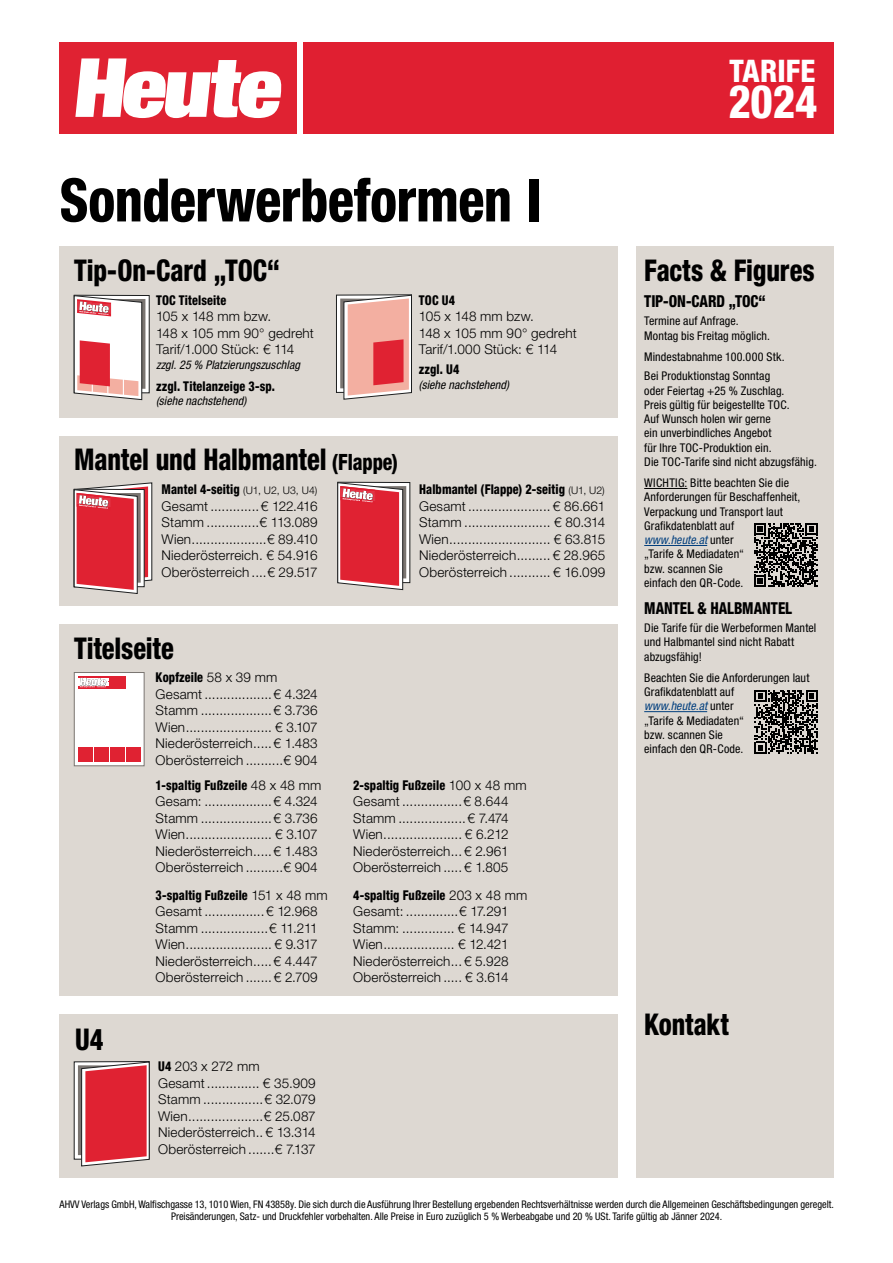
<style>
.page{position:relative;width:893px;height:1263px;background:#fff}
.page>*{position:absolute;margin:0;border:0;box-sizing:border-box;transform-origin:0 0}
.t1{font:800 condensed 60px "Helvetica Neue LT Pro";letter-spacing:-.01em;color:#000;scale:.9 1}
.t2{font:800 condensed 46.2px "Helvetica Neue LT Pro";color:#fff;scale:.93 1}
.t3{font:800 condensed 31.2px "Helvetica Neue LT Pro";letter-spacing:.005em;color:#fff;scale:.96 1}
.t4{font:800 condensed 30px "Helvetica Neue LT Pro";letter-spacing:-.005em;color:#000;scale:.88 1}
.t5{font:800 condensed 30px "Helvetica Neue LT Pro";letter-spacing:-.005em;color:#000;scale:.87 1}
.t6{font:800 condensed 16.5px "Helvetica Neue LT Pro";color:#000;scale:.89 1}
.t7{font:800 condensed 16.5px "Helvetica Neue LT Pro";color:#000;scale:.9 1}
.t8{font:300 13.5px/16.5px "Helvetica Neue LT Pro";letter-spacing:.01em;color:#000}
.t9{font:800 condensed 13.5px "Helvetica Neue LT Pro";letter-spacing:.01em;color:#000;scale:.9 1}
.t10{font:condensed 12px/14.2px "Helvetica Neue LT Pro";letter-spacing:.01em;color:#000}
.t11{font:italic condensed 12px "Helvetica Neue LT Pro";letter-spacing:.005em;color:#000}
.t12{font:condensed 10.5px/12px "Helvetica Neue LT Pro";color:#000;text-align:center}
.s1{font-size:22.5px}
.s2{font-weight:800;font-stretch:condensed}
.s3{font-size:10.5px}
.s4{font-style:italic;color:#023f7e}
</style>
<div class="page">
<div style="left:60px;top:247px;width:558px;height:931px;background:#ddd8d2"></div>
<div style="left:636px;top:247px;width:197px;height:931px;background:#ddd8d2"></div>
<hr style="left:644px;top:488px;width:43px;height:1px;background:#000">
<hr style="left:644px;top:545px;width:63px;height:1px;background:#023f7e">
<hr style="left:644px;top:711px;width:63px;height:1px;background:#023f7e">
<svg style="left:74px;top:1061px;width:75px;height:105px;background:#d64f5a"></svg>
<div style="left:24px;top:418px;width:605px;height:17px;background:#fff"></div>
<div style="left:24px;top:607px;width:605px;height:17px;background:#fff"></div>
<div style="left:24px;top:997px;width:605px;height:17px;background:#fff"></div>
<div style="left:74px;top:672px;width:70px;height:94px;background:#fff;border:1px solid #7a7571"></div>
<div style="left:109px;top:676px;width:17px;height:12px;background:#e02232"></div>
<div style="left:78px;top:747px;width:15px;height:15px;background:#e02232"></div>
<div style="left:94px;top:747px;width:15px;height:15px;background:#e02232"></div>
<div style="left:110px;top:747px;width:15px;height:15px;background:#e02232"></div>
<div style="left:126px;top:747px;width:15px;height:15px;background:#e02232"></div>
<svg style="left:78px;top:676px;width:30px;height:12px"></svg>
<svg style="left:78px;top:678px;width:30px;height:9px"></svg>
<svg style="left:74px;top:483px;width:78px;height:111px;background:#d4606a"></svg>
<svg style="left:337px;top:482px;width:73px;height:108px;background:#d4545f"></svg>
<svg style="left:74px;top:295px;width:75px;height:105px;background:#e4b9bb"></svg>
<svg style="left:336px;top:295px;width:76px;height:104px;background:#df9b96"></svg>
<svg style="left:754px;top:523px;width:64px;height:64px"></svg>
<svg style="left:754px;top:690px;width:64px;height:63px"></svg>
<div style="left:303px;top:43px;width:530px;height:91px;background:#e01f31"></div>
<div style="left:60px;top:43px;width:237px;height:91px;background:#e02232"></div>
<svg style="left:75px;top:58px;width:207px;height:60px"></svg>
<h1 class="t1" style="left:60px;top:163px;width:536px">Sonderwerbeformen I</h1>
<h3 class="t4" style="left:74px;top:252px;width:235px">Tip-On-Card „TOC“</h3>
<p class="t9" style="left:156px;top:292px;width:80px">TOC Titelseite</p>
<p class="t8" style="left:156px;top:308px;width:159px">105 x 148 mm bzw.<br>148 x 105 mm 90° gedreht<br>Tarif/1.000 Stück: € 114</p>
<p class="t11" style="left:156px;top:357px;width:145px">zzgl. 25 % Platzierungszuschlag</p>
<p class="t9" style="left:156px;top:378px;width:134px">zzgl. Titelanzeige 3-sp.</p>
<p class="t11" style="left:156px;top:394px;width:92px">(siehe nachstehend)</p>
<h3 class="t4" style="left:74px;top:441px;width:370px">Mantel und Halbmantel <span class="s1">(Flappe)</span></h3>
<p class="t8" style="left:162px;top:481px;width:158px;text-align:justify"><span class="s2">Mantel 4-seitig</span> <span class="s3">(U1, U2, U3, U4)<br></span>Gesamt .............€ 122.416<br>Stamm ..............€ 113.089<br>Wien....................€ 89.410<br>Niederösterreich. € 54.916<br>Oberösterreich ....€ 29.517</p>
<p class="t9" style="left:419px;top:291px;width:42px">TOC U4</p>
<p class="t8" style="left:419px;top:308px;width:159px">105 x 148 mm bzw.<br>148 x 105 mm 90° gedreht<br>Tarif/1.000 Stück: € 114</p>
<p class="t9" style="left:419px;top:361px;width:47px">zzgl. U4</p>
<p class="t11" style="left:419px;top:377px;width:92px">(siehe nachstehend)</p>
<p class="t8" style="left:419px;top:481px;width:188px;text-align:justify"><span class="s2">Halbmantel (Flappe) 2-seitig</span> <span class="s3">(U1, U2)<br></span>Gesamt ...................... € 86.661<br>Stamm ....................... € 80.314<br>Wien........................... € 63.815<br>Niederösterreich......... € 28.965<br>Oberösterreich ........... € 16.099</p>
<h3 class="t4" style="left:74px;top:630px;width:115px">Titelseite</h3>
<p class="t8" style="left:156px;top:669px;width:164px"><span class="s2">Kopfzeile</span> 58 x 39 mm<br>Gesamt ..................€ 4.324<br>Stamm ...................€ 3.736<br>Wien....................... € 3.107<br>Niederösterreich.....€ 1.483<br>Oberösterreich ..........€ 904</p>
<p class="t8" style="left:156px;top:777px;width:167px"><span class="s2">1-spaltig Fußzeile</span> 48 x 48 mm Gesam: ..................€ 4.324<br>Stamm ...................€ 3.736<br>Wien....................... € 3.107<br>Niederösterreich.....€ 1.483<br>Oberösterreich ..........€ 904</p>
<p class="t8" style="left:353px;top:777px;width:175px"><span class="s2">2-spaltig Fußzeile</span> 100 x 48 mm<br>Gesamt ................€ 8.644<br>Stamm ..................€ 7.474<br>Wien..................... € 6.212<br>Niederösterreich... € 2.961<br>Oberösterreich ..... € 1.805</p>
<p class="t8" style="left:156px;top:886px;width:174px"><span class="s2">3-spaltig Fußzeile</span> 151 x 48 mm Gesamt ................€ 12.968<br>Stamm ..................€ 11.211<br>Wien....................... € 9.317<br>Niederösterreich.....€ 4.447<br>Oberösterreich .......€ 2.709</p>
<p class="t8" style="left:353px;top:886px;width:176px"><span class="s2">4-spaltig Fußzeile</span> 203 x 48 mm<br>Gesamt: ..............€ 17.291<br>Stamm: .............. € 14.947<br>Wien................... € 12.421<br>Niederösterreich...€ 5.928<br>Oberösterreich ..... € 3.614</p>
<h3 class="t4" style="left:75px;top:1021px;width:34px">U4</h3>
<p class="t8" style="left:158px;top:1058px;width:159px"><span class="s2">U4</span> 203 x 272 mm<br>Gesamt .............. € 35.909<br>Stamm ................€ 32.079<br>Wien....................€ 25.087<br>Niederösterreich.. € 13.314<br>Oberösterreich .......€ 7.137</p>
<h3 class="t3" style="left:729px;top:52px;width:91px">TARIFE</h3>
<h2 class="t2" style="left:728px;top:73px;width:97px">2024</h2>
<h3 class="t4" style="left:644px;top:252px;width:195px">Facts &amp; Figures</h3>
<p class="t7" style="left:644px;top:291px;width:136px">TIP-ON-CARD „TOC“</p>
<p class="t10" style="left:644px;top:314px;width:127px">Termine auf Anfrage.<br>Montag bis Freitag möglich.</p>
<p class="t10" style="left:644px;top:347px;width:142px;line-height:19.5px">Mindestabnahme 100.000 Stk.<br>Bei Produktionstag Sonntag</p>
<p class="t10" style="left:644px;top:383px;width:174px">oder Feiertag +25 % Zuschlag.<br>Preis gültig für beigestellte TOC.<br>Auf Wunsch holen wir gerne<br>ein unverbindliches Angebot<br>für Ihre TOC-Produktion ein.<br>Die TOC-Tarife sind nicht abzugsfähig.</p>
<p class="t10" style="left:644px;top:476px;width:158px">WICHTIG: Bitte beachten Sie die<br>Anforderungen für Beschaffenheit,<br>Verpackung und Transport laut<br>Grafikdatenblatt auf<br><span class="s4">www.heute.at</span> unter<br>„Tarife &amp; Mediadaten“<br>bzw. scannen Sie<br>einfach den QR-Code.</p>
<p class="t6" style="left:644px;top:598px;width:168px">MANTEL &amp; HALBMANTEL</p>
<p class="t10" style="left:644px;top:621px;width:174px">Die Tarife für die Werbeformen Mantel und Halbmantel sind nicht Rabatt abzugsfähig!</p>
<p class="t10" style="left:644px;top:670px;width:167px">Beachten Sie die Anforderungen laut<br>Grafikdatenblatt auf<br><span class="s4">www.heute.at</span> unter<br>„Tarife &amp; Mediadaten“<br>bzw. scannen Sie<br>einfach den QR-Code.</p>
<h3 class="t5" style="left:644px;top:1006px;width:99px">Kontakt</h3>
<p class="t12" style="left:60px;top:1198px;width:776px">AHVV Verlags GmbH, Walfischgasse 13, 1010 Wien, FN 43858y. Die sich durch die Ausführung Ihrer Bestellung ergebenden Rechtsverhältnisse werden durch die Allgemeinen Geschäftsbedingungen geregelt.<br>Preisänderungen, Satz- und Druckfehler vorbehalten. Alle Preise in Euro zuzüglich 5 % Werbeabgabe und 20 % USt. Tarife gültig ab Jänner 2024.</p>
</div>
